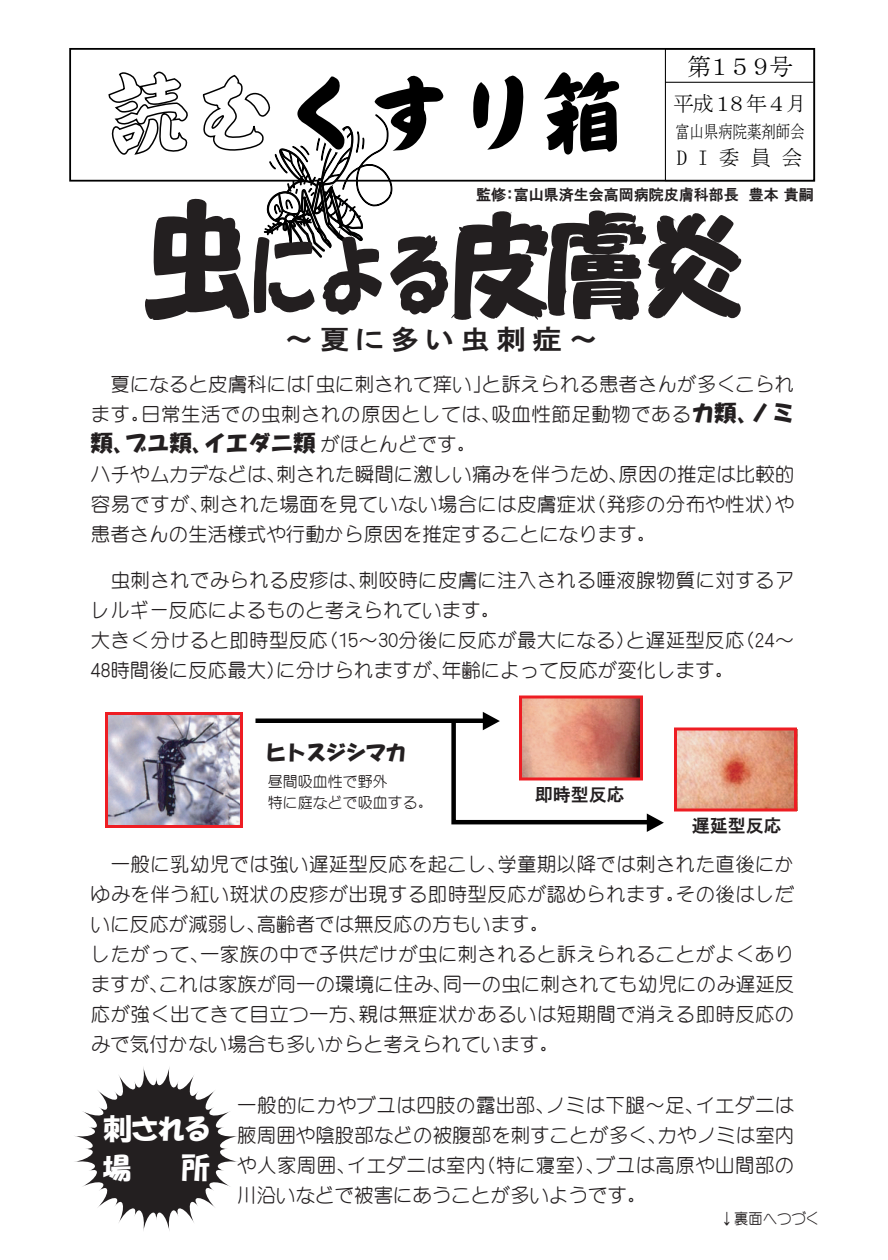
<style>
.page{position:relative;width:888px;height:1260px;background:#fff}
.page>*{position:absolute;margin:0;border:0;box-sizing:border-box;transform-origin:0 0}
.t1{font:28.5px/39px "HGP Soei Kakupoptai";color:#fff}
.t2{font:27px "HGP Gothic E";letter-spacing:.2em;color:#231f20;scale:1.11 1}
.t3{font:24px "MS Mincho";letter-spacing:-.15em;color:#000}
.t4{font:22.5px "HGS Soei Kakupoptai";color:#231f20}
.t5{font:21px "MS Mincho";letter-spacing:-.05em;color:#000}
.t6{font:21px "HGS Soei Kakupoptai";letter-spacing:-.05em;color:#231f20}
.t7{font:19.5px/29.8px "Arphic Round Gothic Medium JIS";letter-spacing:.015em;color:#231f20;text-align:justify}
.t8{font:18px "HGP Gothic E";color:#231f20}
.t9{font:18px "MS Mincho";color:#000;scale:.8 1}
.t10{font:15px "HGP Gothic E";color:#231f20}
.t11{font:15px/21px "Arphic Round Gothic Medium JIS";color:#231f20}
.t12{font:15px "Arphic P Round Gothic Medium JIS";color:#231f20;scale:.95 1}
.s1{font-family:"HGS Soei Kakupoptai";font-size:22.5px}
.s2{font-family:"Arphic Round Gothic Medium JIS";font-size:19.5px}
</style>
<div class="page">
<div style="left:69px;top:48px;width:746px;height:134px;border:2px solid #000"></div>
<div style="left:665px;top:48px;width:150px;height:133px;border:1px solid #000"></div>
<hr style="left:665px;top:82px;width:148px;height:1px;background:#000">
<svg style="left:74px;top:1067px;width:164px;height:164px"></svg>
<svg style="left:107px;top:69px;width:640px;height:251px"></svg>
<img style="left:109px;top:716px;width:130px;height:108px">
<img style="left:523px;top:700px;width:116px;height:12px">
<img style="left:678px;top:732px;width:115px;height:76px">
<div style="left:105px;top:712px;width:138px;height:116px;border:3px solid #ee1d23"></div>
<div style="left:256px;top:718px;width:235px;height:5px;background:#000"></div>
<svg style="left:449px;top:712px;width:215px;height:120px"></svg>
<div style="left:519px;top:696px;width:124px;height:84px;border:3px solid #ee1d23"></div>
<div style="left:674px;top:728px;width:123px;height:84px;border:3px solid #ee1d23"></div>
<p class="t3" style="left:687px;top:54px;width:107px">第１５９号</p>
<p class="t5" style="left:673px;top:92px;width:136px">平成１８年４月</p>
<p class="t9" style="left:675px;top:122px;width:163px">富山県病院薬剤師会</p>
<p class="t5" style="left:677px;top:146px;width:127px">DI委員会</p>
<p class="t10" style="left:476px;top:187px;width:339px">監修：富山県済生会高岡病院皮膚科部長 豊本貴嗣</p>
<h2 class="t2" style="left:284px;top:326px;width:285px">～夏に多い虫刺症～</h2>
<p class="t7" style="left:91px;top:369px;width:705px;text-align:right">夏になると皮膚科には「虫に刺されて痒い」と訴えられる患者さんが多くこられます。日常生活での虫刺されの原因としては、吸血性節足動物である<span class="s1">カ類、ノミ</span></p>
<p class="t4" style="left:91px;top:432px;width:387px">類、ブユ類、イエダニ類<span class="s2">がほとんどです。</span></p>
<p class="t7" style="left:91px;top:459px;width:705px">ハチやムカデなどは、刺された瞬間に激しい痛みを伴うため、原因の推定は比較的容易ですが、刺された場面を見ていない場合には皮膚症状（発疹の分布や性状）や患者さんの生活様式や行動から原因を推定することになります。</p>
<p class="t7" style="left:91px;top:566px;width:705px;text-align:left;text-indent:20px">虫刺されでみられる皮疹は、刺咬時に皮膚に注入される唾液腺物質に対するアレルギー反応によるものと考えられています。<br>大きく分けると即時型反応（15～30分後に反応が最大になる）と遅延型反応（24～48時間後に反応最大）に分けられますが、年齢によって反応が変化します。</p>
<p class="t6" style="left:266px;top:742px;width:142px">ヒトスジシマカ</p>
<p class="t11" style="left:268px;top:771px;width:166px">昼間吸血性で野外<br>特に庭などで吸血する。</p>
<p class="t8" style="left:535px;top:785px;width:91px">即時型反応</p>
<p class="t8" style="left:692px;top:816px;width:91px">遅延型反応</p>
<p class="t7" style="left:91px;top:850px;width:705px;text-align:left;text-indent:20px">一般に乳幼児では強い遅延型反応を起こし、学童期以降では刺された直後にかゆみを伴う紅い斑状の皮疹が出現する即時型反応が認められます。その後はしだいに反応が減弱し、高齢者では無反応の方もいます。<br>したがって、一家族の中で子供だけが虫に刺されると訴えられることがよくありますが、これは家族が同一の環境に住み、同一の虫に刺されても幼児にのみ遅延反応が強く出てきて目立つ一方、親は無症状かあるいは短期間で消える即時反応のみで気付かない場合も多いからと考えられています。</p>
<h1 class="t1" style="left:103px;top:1109px;width:108px">刺される場</h1>
<h1 class="t1" style="left:182px;top:1148px;width:30px">所</h1>
<p class="t7" style="left:237px;top:1091px;width:559px">一般的にカやブユは四肢の露出部、ノミは下腿～足、イエダニは腋周囲や陰股部などの被腹部を刺すことが多く、カやノミは室内や人家周囲、イエダニは室内（特に寝室）、ブユは高原や山間部の川沿いなどで被害にあうことが多いようです。</p>
<p class="t12" style="left:720px;top:1211px;width:105px">↓裏面へつづく</p>
</div>
